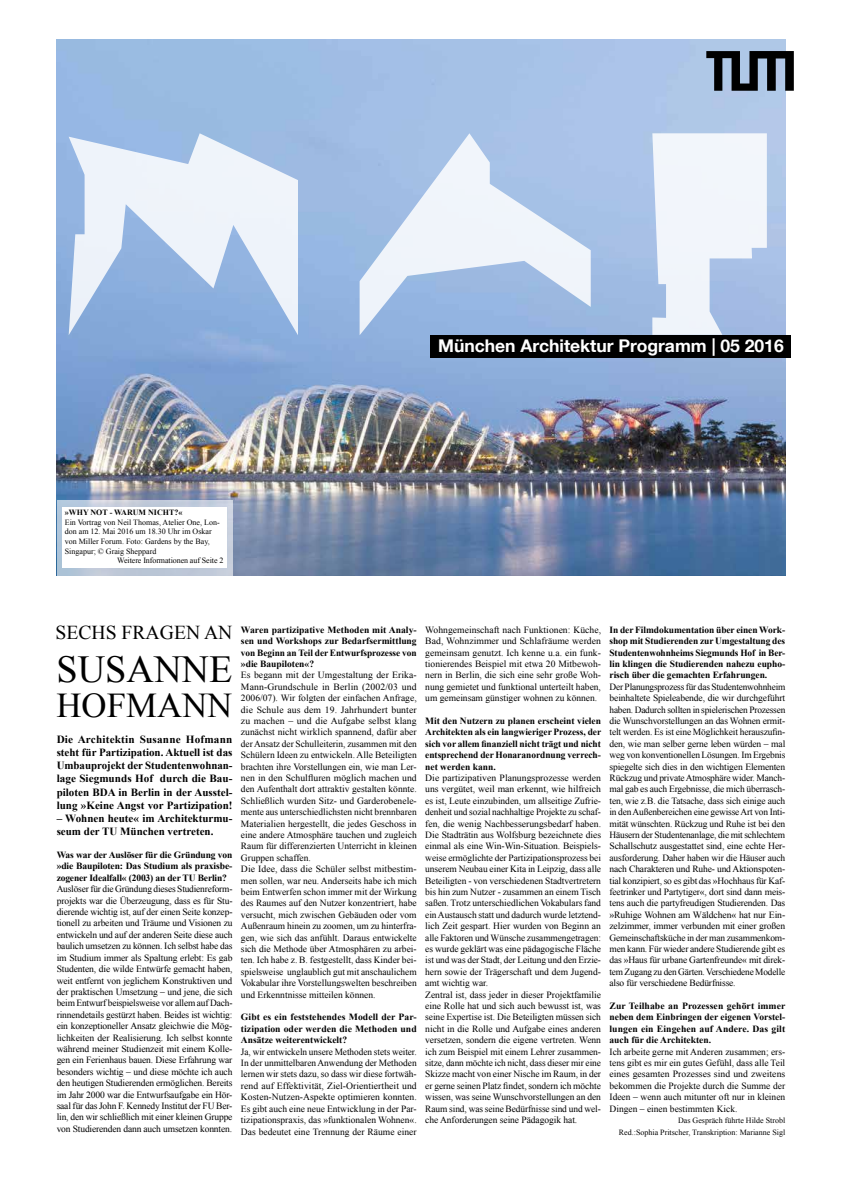
<style>
.page{position:relative;width:842px;height:1191px;background:#fff}
.page>*{position:absolute;margin:0;border:0;box-sizing:border-box;transform-origin:0 0}
.t1{font:38.2px "Times New Roman";color:#000}
.t2{font:34.8px "Times New Roman";color:#000}
.t3{font:19.7px "Times New Roman";color:#000}
.t4{font:700 17.5px "TUM Neue Helvetica";color:#fff}
.t5{font:700 11px/13.2px "Times New Roman";color:#000;text-align:justify}
.t6{font:9.5px/11.4px "Times New Roman";color:#000;text-align:justify}
.t7{font:700 9.5px/11.4px "Times New Roman";letter-spacing:-.005em;color:#000;text-align:justify}
.t8{font:8px/11.4px "Times New Roman";color:#000;text-align:right}
.t9{font:700 8px "Times New Roman";color:#000}
</style>
<div class="page">
<img style="left:57px;top:40px;width:728px;height:535px">
<div style="left:431px;top:335px;width:360px;height:22px;background:#000"></div>
<svg style="left:57px;top:500px;width:175px;height:76px;background:#bfcbda"></svg>
<div style="left:62px;top:507px;width:164px;height:61px;background:#fff"></div>
<svg style="left:69px;top:133px;width:229px;height:202px;fill:#edf2f9"></svg>
<svg style="left:706px;top:51px;width:88px;height:40px;background:#4b5663"></svg>
<svg style="left:360px;top:133px;width:231px;height:202px"></svg>
<svg style="left:652px;top:133px;width:115px;height:202px"></svg>
<h3 class="t4" style="left:438px;top:335px;width:347px">München Architektur Programm | 05 2016</h3>
<p class="t9" style="left:65px;top:507px;width:119px">»Why not - Warum nicht?«</p>
<p class="t8" style="left:65px;top:516px;width:156px">Ein Vortrag von Neil Thomas, Atelier One, Lon-</p>
<p class="t8" style="left:65px;top:526px;width:148px">don am 12. Mai 2016 um 18.30 Uhr im Oskar</p>
<p class="t8" style="left:65px;top:535px;width:147px">von Miller Forum. Foto: Gardens by the Bay,</p>
<p class="t8" style="left:65px;top:545px;width:93px">Singapur; © Graig Sheppard</p>
<p class="t8" style="left:117px;top:554px;width:108px">Weitere Informationen auf Seite 2</p>
<h3 class="t3" style="left:55px;top:619px;width:178px">Sechs FRAGEN AN</h3>
<h1 class="t1" style="left:56px;top:643px;width:48px">Susanne</h1>
<h2 class="t2" style="left:56px;top:682px;width:51px">Hofmann</h2>
<p class="t5" style="left:57px;top:732px;width:177px">Die Architektin Susanne Hofmann steht für Partizipation. Aktuell ist das Umbauprojekt der Studentenwohnan&shy;lage Siegmunds Hof durch die Bau&shy;piloten BDA in Berlin in der Ausstel&shy;lung »Keine Angst vor Partizipation!</p>
<p class="t5" style="left:57px;top:811px;width:177px">– Wohnen heute« im Architekturmu&shy;seum der TU München vertreten.</p>
<p class="t7" style="left:57px;top:849px;width:177px">Was war der Auslöser für die Gründung von »die Baupiloten: Das Studium als praxisbe&shy;zogener Idealfall« (2003) an der TU Berlin?</p>
<p class="t6" style="left:57px;top:883px;width:177px">Auslöser für die Gründung dieses Studienreform&shy;projekts war die Überzeugung, dass es für Stu&shy;dierende wichtig ist, auf der einen Seite konzep&shy;tionell zu arbeiten und Träume und Visionen zu entwickeln und auf der anderen Seite diese auch baulich umsetzen zu können. Ich selbst habe das im Studium immer als Spaltung erlebt: Es gab Studenten, die wilde Entwürfe gemacht haben, weit entfernt von jeglichem Konstruktiven und der praktischen Umsetzung – und jene, die sich beim Entwurf beispielsweise vor allem auf Dach&shy;rinnendetails gestürzt haben. Beides ist wichtig: ein konzeptioneller Ansatz gleichwie die Mög&shy;lichkeiten der Realisierung. Ich selbst konnte während meiner Studienzeit mit einem Kolle&shy;gen ein Ferienhaus bauen. Diese Erfahrung war besonders wichtig – und diese möchte ich auch den heutigen Studierenden ermöglichen. Bereits im Jahr 2000 war die Entwurfsaufgabe ein Hör&shy;saal für das John F. Kennedy Institut der FU Ber&shy;lin, den wir schließlich mit einer kleinen Gruppe von Studierenden dann auch umsetzen konnten.</p>
<p class="t7" style="left:241px;top:623px;width:177px">Waren partizipative Methoden mit Analy&shy;sen und Workshops zur Bedarfsermittlung von Beginn an Teil der Entwurfsprozesse von »die Baupiloten«?</p>
<p class="t6" style="left:241px;top:669px;width:177px;text-align:left">Es begann mit der Umgestaltung der Erika-Mann-Grundschule in Berlin (2002/03 und 2006/07). Wir folgten der einfachen Anfrage, die Schule aus dem 19. Jahrhundert bunter zu machen – und die Aufgabe selbst klang zunächst nicht wirklich spannend, dafür aber der Ansatz der Schulleiterin, zusammen mit den Schülern Ideen zu entwickeln. Alle Beteiligten brachten ihre Vorstellungen ein, wie man Ler&shy;nen in den Schulfluren möglich machen und den Aufenthalt dort attraktiv gestalten könnte.<br>Schließlich wurden Sitz- und Garderobenele&shy;mente aus unterschiedlichsten nicht brennbaren Materialien hergestellt, die jedes Geschoss in eine andere Atmosphäre tauchen und zugleich Raum für differenzierten Unterricht in kleinen Gruppen schaffen.<br>Die Idee, dass die Schüler selbst mitbestim&shy;men sollen, war neu. Anderseits habe ich mich beim Entwerfen schon immer mit der Wirkung des Raumes auf den Nutzer konzentriert, habe versucht, mich zwischen Gebäuden oder vom Außenraum hinein zu zoomen, um zu hinterfra&shy;gen, wie sich das anfühlt. Daraus entwickelte sich die Methode über Atmosphären zu arbei&shy;ten. Ich habe z. B. festgestellt, dass Kinder bei&shy;spielsweise unglaublich gut mit anschaulichem Vokabular ihre Vorstellungswelten beschreiben und Erkenntnisse mitteilen können.</p>
<p class="t7" style="left:241px;top:1011px;width:177px">Gibt es ein feststehendes Modell der Par&shy;tizipation oder werden die Methoden und Ansätze weiterentwickelt?</p>
<p class="t6" style="left:241px;top:1045px;width:177px">Ja, wir entwickeln unsere Methoden stets weiter.<br>In der unmittelbaren Anwendung der Methoden lernen wir stets dazu, so dass wir diese fortwäh&shy;rend auf Effektivität, Ziel-Orientiertheit und Kosten-Nutzen-Aspekte optimieren konnten.<br>Es gibt auch eine neue Entwicklung in der Par&shy;tizipationspraxis, das »funktionalen Wohnen«.<br>Das bedeutet eine Trennung der Räume einer</p>
<p class="t6" style="left:425px;top:623px;width:177px">Wohngemeinschaft nach Funktionen: Küche, Bad, Wohnzimmer und Schlafräume werden gemeinsam genutzt. Ich kenne u.a. ein funk&shy;tionierendes Beispiel mit etwa 20 Mitbewoh&shy;nern in Berlin, die sich eine sehr große Woh&shy;nung gemietet und funktional unterteilt haben, um gemeinsam günstiger wohnen zu können.</p>
<p class="t7" style="left:425px;top:715px;width:177px">Mit den Nutzern zu planen erscheint vielen Architekten als ein langwieriger Prozess, der sich vor allem finanziell nicht trägt und nicht entsprechend der Honaranordnung verrech&shy;net werden kann.</p>
<p class="t6" style="left:425px;top:772px;width:177px;text-align:left">Die partizipativen Planungsprozesse werden uns vergütet, weil man erkennt, wie hilfreich es ist, Leute einzubinden, um allseitige Zufrie&shy;denheit und sozial nachhaltige Projekte zu schaf&shy;fen, die wenig Nachbesserungsbedarf haben.<br>Die Stadträtin aus Wolfsburg bezeichnete dies einmal als eine Win-Win-Situation. Beispiels&shy;weise ermöglichte der Partizipationsprozess bei unserem Neubau einer Kita in Leipzig, dass alle Beteiligten - von verschiedenen Stadtvertretern bis hin zum Nutzer - zusammen an einem Tisch saßen. Trotz unterschiedlichen Vokabulars fand ein Austausch statt und dadurch wurde letztend&shy;lich Zeit gespart. Hier wurden von Beginn an alle Faktoren und Wünsche zusammengetragen: es wurde geklärt was eine pädagogische Fläche ist und was der Stadt, der Leitung und den Erzie&shy;hern sowie der Trägerschaft und dem Jugend&shy;amt wichtig war.<br>Zentral ist, dass jeder in dieser Projektfamilie eine Rolle hat und sich auch bewusst ist, was seine Expertise ist. Die Beteiligten müssen sich nicht in die Rolle und Aufgabe eines anderen versetzen, sondern die eigene vertreten. Wenn ich zum Beispiel mit einem Lehrer zusammen&shy;sitze, dann möchte ich nicht, dass dieser mir eine Skizze macht von einer Nische im Raum, in der er gerne seinen Platz findet, sondern ich möchte wissen, was seine Wunschvorstellungen an den Raum sind, was seine Bedürfnisse sind und wel&shy;che Anforderungen seine Pädagogik hat.</p>
<p class="t7" style="left:609px;top:623px;width:177px">In der Filmdokumentation über einen Work&shy;shop mit Studierenden zur Umgestaltung des Studentenwohnheims Siegmunds Hof in Ber&shy;lin klingen die Studierenden nahezu eupho&shy;risch über die gemachten Erfahrungen.</p>
<p class="t6" style="left:609px;top:680px;width:177px">Der Planungsprozess für das Studentenwohnheim beinhaltete Spieleabende, die wir durchgeführt haben. Dadurch sollten in spielerischen Prozessen die Wunschvorstellungen an das Wohnen ermit&shy;telt werden. Es ist eine Möglichkeit herauszufin&shy;den, wie man selber gerne leben würden – mal weg von konventionellen Lösungen. Im Ergebnis spiegelte sich dies in den wichtigen Elementen Rückzug und private Atmosphäre wider. Manch&shy;mal gab es auch Ergebnisse, die mich überrasch&shy;ten, wie z.B. die Tatsache, dass sich einige auch in den Außenbereichen eine gewisse Art von Inti&shy;mität wünschten. Rückzug und Ruhe ist bei den Häusern der Studentenanlage, die mit schlechtem Schallschutz ausgestattet sind, eine echte Her&shy;ausforderung. Daher haben wir die Häuser auch nach Charakteren und Ruhe- und Aktionspoten&shy;tial konzipiert, so es gibt das »Hochhaus für Kaf&shy;feetrinker und Partytiger«, dort sind dann meis&shy;tens auch die partyfreudigen Studierenden. Das »Ruhige Wohnen am Wäldchen« hat nur Ein&shy;zelzimmer, immer verbunden mit einer großen Gemeinschaftsküche in der man zusammenkom&shy;men kann. Für wieder andere Studierende gibt es das »Haus für urbane Gartenfreunde« mit direk&shy;tem Zugang zu den Gärten. Verschiedene Modelle also für verschiedene Bedürfnisse.</p>
<p class="t7" style="left:609px;top:1000px;width:177px">Zur Teilhabe an Prozessen gehört immer neben dem Einbringen der eigenen Vorstel&shy;lungen ein Eingehen auf Andere. Das gilt auch für die Architekten.</p>
<p class="t6" style="left:609px;top:1045px;width:177px">Ich arbeite gerne mit Anderen zusammen; ers&shy;tens gibt es mir ein gutes Gefühl, dass alle Teil eines gesamten Prozesses sind und zweitens bekommen die Projekte durch die Summe der Ideen – wenn auch mitunter oft nur in kleinen Dingen – einen bestimmten Kick.</p>
<p class="t8" style="left:619px;top:1114px;width:168px">Das Gespräch führte Hilde Strobl<br>Red.:Sophia Pritscher, Transkription: Marianne Sigl</p>
</div>
